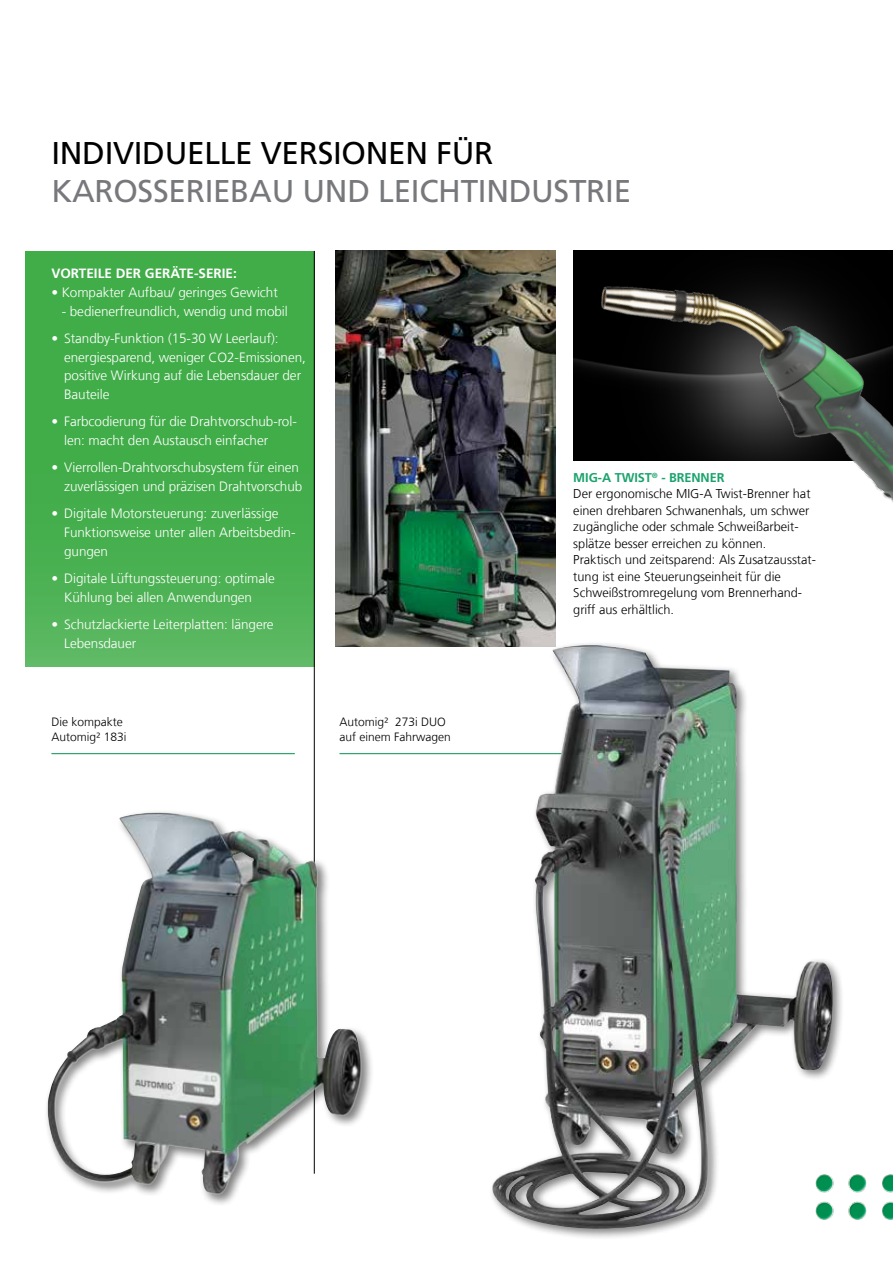
<style>
.page{position:relative;width:893px;height:1263px;background:#fff}
.page>*{position:absolute;margin:0;border:0;box-sizing:border-box;transform-origin:0 0}
.t1{font:31.5px "Frutiger LT Pro";letter-spacing:-.01em;color:#77787b}
.t2{font:31.5px "Frutiger LT Pro";letter-spacing:-.01em;color:#000}
.t3{font:300 13.5px/18.8px "Frutiger LT Com";letter-spacing:-.005em;color:#fff}
.t4{font:700 13.5px "Frutiger LT Pro";color:#fff}
.t5{font:300 12.75px/16.5px "Frutiger LT Com";color:#000}
.t6{font:700 12.75px "Frutiger LT Pro";letter-spacing:-.005em;color:#1ba36d}
.t7{font:300 12px/15px "Frutiger LT Com";color:#000}
</style>
<div class="page">
<div style="left:26px;top:251px;width:289px;height:415px;background:linear-gradient(to bottom,#3aaa43,#52b459)"></div>
<hr style="left:314px;top:251px;width:1px;height:923px;background:#000">
<div style="left:44px;top:809px;width:331px;height:398px;background:#fff"></div>
<img style="left:46px;top:812px;width:320px;height:384px">
<img style="left:336px;top:251px;width:219px;height:395px">
<img style="left:848px;top:1174px;width:45px;height:46px">
<hr style="left:51px;top:753px;width:244px;height:1px;background:#009551">
<hr style="left:339px;top:753px;width:244px;height:1px;background:#009551">
<div style="left:488px;top:641px;width:357px;height:600px;background:#000;opacity:.5"></div>
<img style="left:486px;top:649px;width:347px;height:583px">
<img style="left:576px;top:250px;width:317px;height:253px">
<h1 class="t2" style="left:51px;top:134px;width:443px">INDIVIDUELLE VERSIONEN FÜR</h1>
<h1 class="t1" style="left:51px;top:172px;width:581px">KAROSSERIEBAU UND LEICHTINDUSTRIE</h1>
<p class="t4" style="left:51px;top:265px;width:187px">VORTEILE DER GERÄTE-SERIE:</p>
<p class="t3" style="left:51px;top:283px;width:228px">• Kompakter Aufbau/ geringes Gewicht</p>
<p class="t3" style="left:62px;top:302px;width:228px">- bedienerfreundlich, wendig und mobil</p>
<p class="t3" style="left:64px;top:329px;width:243px;text-indent:-13px">• Standby-Funktion (15-30 W Leerlauf): energiesparend, weniger CO2-Emissionen, positive Wirkung auf die Lebensdauer der Bauteile</p>
<p class="t3" style="left:64px;top:412px;width:234px;text-indent:-13px">• Farbcodierung für die Drahtvorschub-rol&shy;len: macht den Austausch einfacher</p>
<p class="t3" style="left:51px;top:458px;width:252px;text-align:right">• Vierrollen-Drahtvorschubsystem für einen zuverlässigen und präzisen Drahtvorschub</p>
<p class="t3" style="left:64px;top:504px;width:233px;text-indent:-13px">• Digitale Motorsteuerung: zuverlässige<br>Funktionsweise unter allen Arbeitsbedin&shy;gungen</p>
<p class="t3" style="left:64px;top:569px;width:212px;text-indent:-13px">• Digitale Lüftungssteuerung: optimale<br>Kühlung bei allen Anwendungen</p>
<p class="t3" style="left:64px;top:615px;width:211px;text-indent:-13px">• Schutzlackierte Leiterplatten: längere<br>Lebensdauer</p>
<p class="t7" style="left:51px;top:715px;width:77px">Die kompakte<br>Automig² 183i</p>
<p class="t7" style="left:339px;top:715px;width:113px">Automig² 273i DUO auf einem Fahrwagen</p>
<p class="t6" style="left:573px;top:470px;width:153px">MIG-A TWIST<sup>®</sup> - BRENNER</p>
<p class="t5" style="left:573px;top:486px;width:244px">Der ergonomische MIG-A Twist-Brenner hat einen drehbaren Schwanenhals, um schwer zugängliche oder schmale Schweißarbeit&shy;splätze besser erreichen zu können.<br>Praktisch und zeitsparend: Als Zusatzausstat&shy;tung ist eine Steuerungseinheit für die Schweißstromregelung vom Brennerhand&shy;griff aus erhältlich.</p>
</div>
